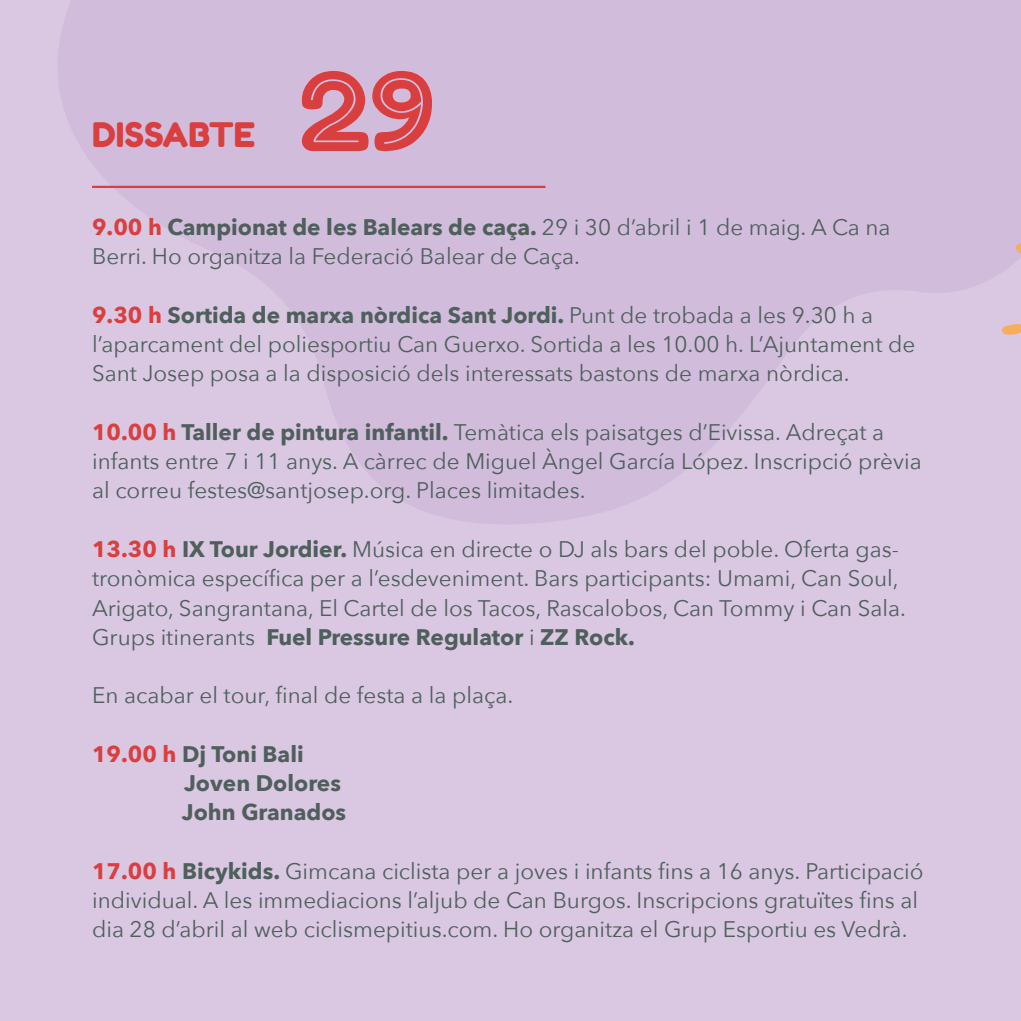
<style>
.page{position:relative;width:1021px;height:1021px;background:#fff}
.page>*{position:absolute;margin:0;border:0;box-sizing:border-box;transform-origin:0 0}
.t1{font:33.75px "Fredoka One";color:#d93f3f}
.t2{font:22.5px/29.2px "Avenir Next";color:#4f5f5c}
.t3{font:700 22.5px/29.2px "Avenir Next";color:#4f5f5c}
.s1{font-weight:700;color:#d93f3f}
.s2{font-weight:700}
.s3{color:#d93f3f}
</style>
<div class="page">
<div style="left:0;top:0;width:1020px;height:1020px;background:#dac8e3"></div>
<svg style="left:58px;top:0;width:962px;height:524px;fill:#d2bcdc"></svg>
<svg style="left:1015px;top:243px;width:5px;height:12px"></svg>
<svg style="left:1001px;top:321px;width:19px;height:14px"></svg>
<hr style="left:92px;top:186px;width:453px;height:2px;background:#d93f3f">
<svg style="left:302px;top:71px;width:130px;height:80px"></svg>
<h1 class="t1" style="left:92px;top:114px;width:165px">DISSABTE</h1>
<p class="t2" style="left:92px;top:212px;width:800px"><span class="s1">9.00 h</span> <span class="s2">Campionat de les Balears de caça.</span> 29 i 30 d’abril i 1 de maig. A Ca na<br>Berri. Ho organitza la Federació Balear de Caça.</p>
<p class="t2" style="left:92px;top:299px;width:824px"><span class="s1">9.30 h</span> <span class="s2">Sortida de marxa nòrdica Sant Jordi.</span> Punt de trobada a les 9.30 h a l’aparcament del poliesportiu Can Guerxo. Sortida a les 10.00 h. L’Ajuntament de<br>Sant Josep posa a la disposició dels interessats bastons de marxa nòrdica.</p>
<p class="t2" style="left:92px;top:416px;width:831px"><span class="s1">10.00 h</span> <span class="s2">Taller de pintura infantil.</span> Temàtica els paisatges d’Eivissa. Adreçat a infants entre 7 i 11 anys. A càrrec de Miguel Àngel García López. Inscripció prèvia al correu festes@santjosep.org. Places limitades.</p>
<p class="t2" style="left:92px;top:533px;width:815px"><span class="s1">13.30 h</span> <span class="s2">IX Tour Jordier.</span> Música en directe o DJ als bars del poble. Oferta gas&shy;tronòmica específica per a l’esdeveniment. Bars participants: Umami, Can Soul, Arigato, Sangrantana, El Cartel de los Tacos, Rascalobos, Can Tommy i Can Sala.<br>Grups itinerants <span class="s2">Fuel Pressure Regulator</span> i <span class="s2">ZZ Rock.</span></p>
<p class="t2" style="left:92px;top:680px;width:423px">En acabar el tour, final de festa a la plaça.</p>
<p class="t3" style="left:182px;top:739px;width:166px;text-indent:-90px"><span class="s3">19.00 h</span> Dj Toni Bali<br>Joven Dolores<br>John Granados</p>
<p class="t2" style="left:92px;top:855px;width:833px"><span class="s1">17.00 h</span> <span class="s2">Bicykids.</span> Gimcana ciclista per a joves i infants fins a 16 anys. Participació individual. A les immediacions l’aljub de Can Burgos. Inscripcions gratuïtes fins al dia 28 d’abril al web ciclismepitius.com. Ho organitza el Grup Esportiu es Vedrà.</p>
</div>
